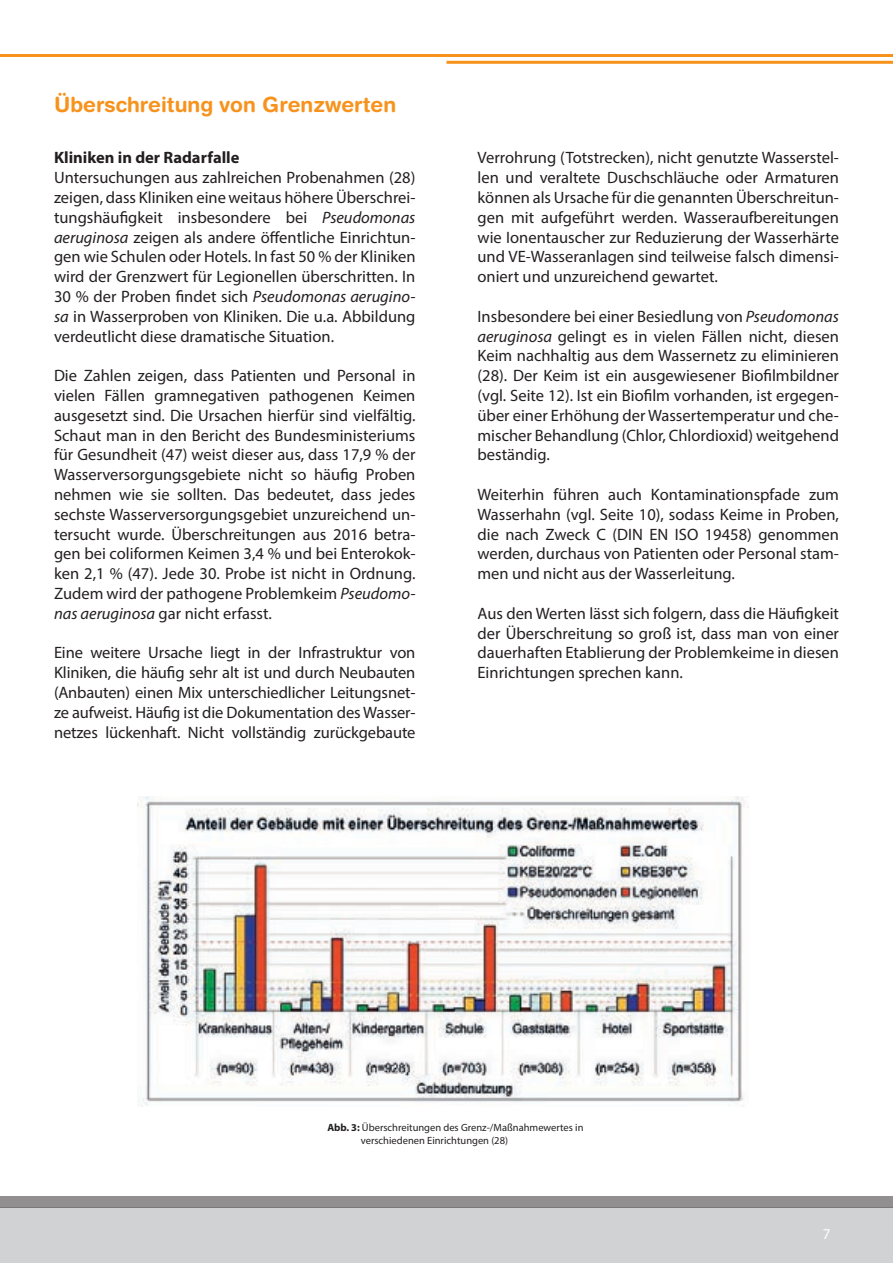
<style>
.page{position:relative;width:893px;height:1263px;background:#fff}
.page>*{position:absolute;margin:0;border:0;box-sizing:border-box;transform-origin:0 0}
.t1{font:700 21px "Helvetica Rounded LT Std";color:#f7931d}
.t2{font:16.5px/19.8px "Myriad Pro";color:#231f20;text-align:justify}
.t3{font:700 16.5px "Myriad Pro";color:#231f20}
.t4{font:15px "Myriad Pro";color:#fff}
.t5{font:10.5px/12.6px "Myriad Pro";color:#231f20}
.s1{font-style:italic}
.s2{font-weight:700}
</style>
<div class="page">
<div style="left:0;top:1208px;width:893px;height:55px;background:#d1d2d4"></div>
<div style="left:0;top:1196px;width:893px;height:12px;background:#918f8f"></div>
<hr style="left:446px;top:61px;width:447px;height:3px;background:#f7931d">
<hr style="left:0;top:54px;width:893px;height:3px;background:#f7931d">
<img style="left:138px;top:797px;width:607px;height:309px">
<p class="t1" style="left:54px;top:91px;width:344px">Überschreitung von Grenzwerten</p>
<p class="t3" style="left:54px;top:147px;width:187px">Kliniken in der Radarfalle</p>
<p class="t2" style="left:54px;top:167px;width:363px">Untersuchungen aus zahlreichen Probenahmen (28) zeigen, dass Kliniken eine weitaus höhere Überschrei&shy;tungshäufigkeit insbesondere bei <span class="s1">Pseudomonas aeruginosa</span> zeigen als andere öffentliche Einrichtun&shy;gen wie Schulen oder Hotels. In fast 50 % der Kliniken wird der Grenzwert für Legionellen überschritten. In 30 % der Proben findet sich <span class="s1">Pseudomonas aerugino&shy;sa</span> in Wasserproben von Kliniken. Die u.a. Abbildung verdeutlicht diese dramatische Situation.</p>
<p class="t2" style="left:54px;top:365px;width:363px">Die Zahlen zeigen, dass Patienten und Personal in vielen Fällen gramnegativen pathogenen Keimen ausgesetzt sind. Die Ursachen hierfür sind vielfältig.<br>Schaut man in den Bericht des Bundesministeriums für Gesundheit (47) weist dieser aus, dass 17,9 % der Wasserversorgungsgebiete nicht so häufig Proben nehmen wie sie sollten. Das bedeutet, dass jedes sechste Wasserversorgungsgebiet unzureichend un&shy;tersucht wurde. Überschreitungen aus 2016 betra&shy;gen bei coliformen Keimen 3,4 % und bei Enterokok&shy;ken 2,1 % (47). Jede 30. Probe ist nicht in Ordnung.<br>Zudem wird der pathogene Problemkeim <span class="s1">Pseudomo&shy;nas aeruginosa</span> gar nicht erfasst.</p>
<p class="t2" style="left:54px;top:643px;width:363px">Eine weitere Ursache liegt in der Infrastruktur von Kliniken, die häufig sehr alt ist und durch Neubauten (Anbauten) einen Mix unterschiedlicher Leitungsnet&shy;ze aufweist. Häufig ist die Dokumentation des Wasser&shy;netzes lückenhaft. Nicht vollständig zurückgebaute</p>
<p class="t2" style="left:477px;top:148px;width:363px">Verrohrung (Totstrecken), nicht genutzte Wasserstel&shy;len und veraltete Duschschläuche oder Armaturen können als Ursache für die genannten Überschreitun&shy;gen mit aufgeführt werden. Wasseraufbereitungen wie Ionentauscher zur Reduzierung der Wasserhärte und VE-Wasseranlagen sind teilweise falsch dimensi&shy;oniert und unzureichend gewartet.</p>
<p class="t2" style="left:477px;top:306px;width:363px">Insbesondere bei einer Besiedlung von <span class="s1">Pseudomonas aeruginosa</span> gelingt es in vielen Fällen nicht, diesen Keim nachhaltig aus dem Wassernetz zu eliminieren (28). Der Keim ist ein ausgewiesener Biofilmbildner (vgl. Seite 12). Ist ein Biofilm vorhanden, ist ergegen&shy;über einer Erhöhung der Wassertemperatur und che&shy;mischer Behandlung (Chlor, Chlordioxid) weitgehend beständig.</p>
<p class="t2" style="left:477px;top:484px;width:363px">Weiterhin führen auch Kontaminationspfade zum Wasserhahn (vgl. Seite 10), sodass Keime in Proben, die nach Zweck C (DIN EN ISO 19458) genommen werden, durchaus von Patienten oder Personal stam&shy;men und nicht aus der Wasserleitung.</p>
<p class="t2" style="left:477px;top:603px;width:363px">Aus den Werten lässt sich folgern, dass die Häufigkeit der Überschreitung so groß ist, dass man von einer dauerhaften Etablierung der Problemkeime in diesen Einrichtungen sprechen kann.</p>
<p class="t5" style="left:361px;top:1121px;width:224px;text-indent:-33px"><span class="s2">Abb. 3:</span> Überschreitungen des Grenz-/Maßnahmewertes in verschiedenen Einrichtungen (28)</p>
<p class="t4" style="left:823px;top:1224px;width:9px">7</p>
</div>
